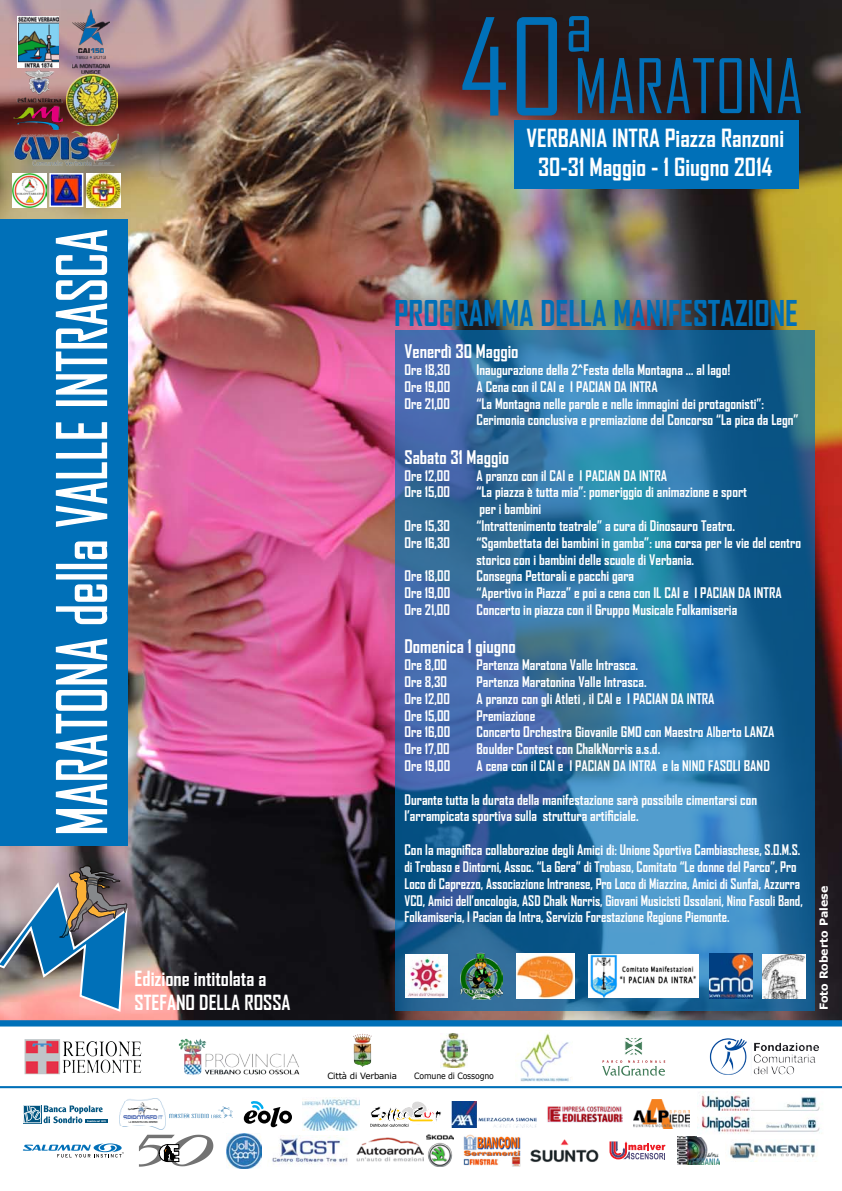
<style>
.page{position:relative;width:842px;height:1191px;background:#fff}
.page>*{position:absolute;margin:0;border:0;box-sizing:border-box;transform-origin:0 0}
.t1{font:128.7px "Agency FB";color:#0070b8}
.t2{font:74.7px "Agency FB";color:#0070b8}
.t3{font:72px "Agency FB";color:#0070b8;scale:.95 1}
.t4{font:65px "Agency FB";letter-spacing:-.005em;color:#fff;scale:.92 1}
.t5{font:700 34px "Agency FB";color:#0070b8;scale:.95 1}
.t6{font:700 24px/28.8px "Agency FB";color:#fff;text-align:center}
.t7{font:700 20px/24px "Agency FB";color:#fff}
.t8{font:700 18px "Agency FB";color:#fff}
.t9{font:700 14px/16.8px "Agency FB";color:#fff}
.t10{font:700 11px "Verdana";color:#fff}
.t11{font:8.7px "Verdana";letter-spacing:-.02em;color:#000;scale:.9 1}
.t12{font:8.7px "Verdana";letter-spacing:-.02em;color:#000}
</style>
<div class="page">
<img style="left:0;top:0;width:842px;height:1020px">
<div style="left:0;top:1020px;width:842px;height:6px;background:#0070b8"></div>
<hr style="left:0;top:1086px;width:842px;height:2px;background:#0070b8">
<div style="left:0;top:219px;width:128px;height:626px;background:#0070b8"></div>
<svg style="left:55px;top:638px;width:53px;height:196px"></svg>
<svg style="left:55px;top:584px;width:53px;height:41px"></svg>
<div style="left:56px;top:574px;width:51px;height:5px;border:2px solid #fff"></div>
<div style="left:56px;top:564px;width:51px;height:5px;border:2px solid #fff"></div>
<svg style="left:74px;top:541px;width:34px;height:19px"></svg>
<svg style="left:55px;top:421px;width:81px;height:107px"></svg>
<div style="left:56px;top:400px;width:51px;height:6px;border:2px solid #fff"></div>
<svg style="left:55px;top:230px;width:53px;height:165px"></svg>
<svg style="left:0;top:865px;width:129px;height:148px;background:#7d8797"></svg>
<div style="left:514px;top:120px;width:285px;height:69px;background:#0070b8"></div>
<svg style="left:395px;top:330px;width:419px;height:680px;background:#2c6fa1"></svg>
<img style="left:405px;top:954px;width:43px;height:43px">
<img style="left:460px;top:952px;width:43px;height:47px">
<img style="left:516px;top:953px;width:58px;height:45px">
<img style="left:588px;top:955px;width:110px;height:42px">
<img style="left:763px;top:954px;width:42px;height:44px">
<img style="left:710px;top:954px;width:42px;height:44px">
<svg style="left:602px;top:1038px;width:63px;height:38px"></svg>
<img style="left:24px;top:1039px;width:118px;height:35px">
<img style="left:353px;top:1033px;width:19px;height:10px">
<img style="left:712px;top:1065px;width:15px;height:10px">
<img style="left:184px;top:1038px;width:23px;height:37px">
<img style="left:441px;top:1033px;width:26px;height:35px">
<img style="left:515px;top:1033px;width:56px;height:49px">
<svg style="left:18px;top:16px;width:41px;height:52px"></svg>
<img style="left:18px;top:16px;width:40px;height:51px">
<img style="left:67px;top:75px;width:50px;height:50px">
<img style="left:14px;top:130px;width:104px;height:37px">
<img style="left:52px;top:176px;width:28px;height:28px">
<div style="left:49px;top:173px;width:34px;height:34px;border:2px solid #fff"></div>
<img style="left:12px;top:173px;width:34px;height:34px">
<img style="left:86px;top:173px;width:34px;height:34px">
<img style="left:13px;top:71px;width:49px;height:58px">
<img style="left:71px;top:10px;width:42px;height:65px">
<img style="left:226px;top:1133px;width:36px;height:35px">
<img style="left:530px;top:1139px;width:69px;height:23px">
<svg style="left:22px;top:1150px;width:99px;height:8px"></svg>
<svg style="left:23px;top:1143px;width:101px;height:14px"></svg>
<img style="left:272px;top:1135px;width:76px;height:31px">
<svg style="left:609px;top:1141px;width:56px;height:18px"></svg>
<img style="left:730px;top:1142px;width:85px;height:20px">
<img style="left:677px;top:1136px;width:43px;height:28px">
<img style="left:357px;top:1137px;width:67px;height:25px">
<img style="left:426px;top:1134px;width:27px;height:32px">
<img style="left:463px;top:1134px;width:58px;height:32px">
<img style="left:633px;top:1099px;width:57px;height:29px">
<img style="left:303px;top:1097px;width:57px;height:33px">
<img style="left:547px;top:1106px;width:75px;height:16px">
<img style="left:452px;top:1101px;width:85px;height:26px">
<img style="left:119px;top:1098px;width:46px;height:31px">
<img style="left:169px;top:1106px;width:63px;height:13px">
<svg style="left:244px;top:1101px;width:48px;height:26px"></svg>
<hr style="left:86px;top:1119px;width:22px;height:4px;background:#005480">
<svg style="left:23px;top:1105px;width:83px;height:18px"></svg>
<svg style="left:370px;top:1101px;width:71px;height:25px"></svg>
<img style="left:697px;top:1091px;width:123px;height:20px">
<img style="left:697px;top:1113px;width:123px;height:21px">
<svg style="left:139px;top:1134px;width:74px;height:32px"></svg>
<h3 class="t4" style="left:42px;top:836px;width:661px;rotate:-90deg">MARATONA della VALLE INTRASCA</h3>
<h3 class="t7" style="left:135px;top:965px;width:157px">Edizione intitolata a<br>STEFANO DELLA ROSSA</h3>
<h1 class="t1" style="left:460px;top:-11px;width:107px">40</h1>
<h2 class="t2" style="left:565px;top:-22px;width:30px">a</h2>
<h3 class="t3" style="left:574px;top:42px;width:243px">MARATONA</h3>
<h3 class="t6" style="left:527px;top:123px;width:259px">VERBANIA INTRA Piazza Ranzoni<br>30-31 Maggio - 1 Giugno 2014</h3>
<h3 class="t5" style="left:394px;top:292px;width:427px">PROGRAMMA DELLA MANIFESTAZIONE</h3>
<p class="t8" style="left:404px;top:340px;width:116px">Venerdì 30 Maggio</p>
<p class="t9" style="left:404px;top:361px;width:47px">Ore 18,30</p>
<p class="t9" style="left:476px;top:361px;width:255px">Inaugurazione della 2^Festa della Montagna … al lago!</p>
<p class="t9" style="left:404px;top:378px;width:47px">Ore 19,00</p>
<p class="t9" style="left:476px;top:378px;width:183px">A Cena con il CAI e I PACIAN DA INTRA</p>
<p class="t9" style="left:404px;top:394px;width:47px">Ore 21,00</p>
<p class="t9" style="left:476px;top:394px;width:324px">“La Montagna nelle parole e nelle immagini dei protagonisti”:<br>Cerimonia conclusiva e premiazione del Concorso “La pica da Legn”</p>
<p class="t8" style="left:404px;top:446px;width:106px">Sabato 31 Maggio</p>
<p class="t9" style="left:404px;top:466px;width:47px">Ore 12,00</p>
<p class="t9" style="left:476px;top:466px;width:192px">A pranzo con il CAI e I PACIAN DA INTRA</p>
<p class="t9" style="left:404px;top:483px;width:47px">Ore 15,00</p>
<p class="t9" style="left:476px;top:483px;width:272px">“La piazza è tutta mia”: pomeriggio di animazione e sport per i bambini</p>
<p class="t9" style="left:404px;top:517px;width:47px">Ore 15,30</p>
<p class="t9" style="left:476px;top:517px;width:260px">“Intrattenimento teatrale” a cura di Dinosauro Teatro.</p>
<p class="t9" style="left:404px;top:534px;width:47px">Ore 16,30</p>
<p class="t9" style="left:476px;top:534px;width:326px">“Sgambettata dei bambini in gamba”: una corsa per le vie del centro storico con i bambini delle scuole di Verbania.</p>
<p class="t9" style="left:404px;top:567px;width:47px">Ore 18,00</p>
<p class="t9" style="left:476px;top:567px;width:159px">Consegna Pettorali e pacchi gara</p>
<p class="t9" style="left:404px;top:584px;width:47px">Ore 19,00</p>
<p class="t9" style="left:476px;top:584px;width:307px">“Apertivo in Piazza” e poi a cena con IL CAI e I PACIAN DA INTRA</p>
<p class="t9" style="left:404px;top:601px;width:47px">Ore 21,00</p>
<p class="t9" style="left:476px;top:601px;width:262px">Concerto in piazza con il Gruppo Musicale Folkamiseria</p>
<p class="t8" style="left:404px;top:635px;width:113px">Domenica 1 giugno</p>
<p class="t9" style="left:404px;top:656px;width:44px">Ore 8,00</p>
<p class="t9" style="left:476px;top:656px;width:163px">Partenza Maratona Valle Intrasca.</p>
<p class="t9" style="left:404px;top:673px;width:44px">Ore 8,30</p>
<p class="t9" style="left:476px;top:673px;width:172px">Partenza Maratonina Valle Intrasca.</p>
<p class="t9" style="left:404px;top:690px;width:47px">Ore 12,00</p>
<p class="t9" style="left:476px;top:690px;width:240px">A pranzo con gli Atleti , il CAI e I PACIAN DA INTRA</p>
<p class="t9" style="left:404px;top:706px;width:47px">Ore 15,00</p>
<p class="t9" style="left:476px;top:706px;width:60px">Premiazione</p>
<p class="t9" style="left:404px;top:723px;width:47px">Ore 16,00</p>
<p class="t9" style="left:476px;top:723px;width:300px">Concerto Orchestra Giovanile GMO con Maestro Alberto LANZA</p>
<p class="t9" style="left:404px;top:740px;width:47px">Ore 17,00</p>
<p class="t9" style="left:476px;top:740px;width:185px">Boulder Contest con ChalkNorris a.s.d.</p>
<p class="t9" style="left:404px;top:757px;width:47px">Ore 19,00</p>
<p class="t9" style="left:476px;top:757px;width:295px">A cena con il CAI e I PACIAN DA INTRA e la NINO FASOLI BAND</p>
<p class="t9" style="left:404px;top:790px;width:354px">Durante tutta la durata della manifestazione sarà possibile cimentarsi con l’arrampicata sportiva sulla struttura artificiale.</p>
<p class="t9" style="left:404px;top:841px;width:400px">Con la magnifica collaborazioe degli Amici di: Unione Sportiva Cambiaschese, S.O.M.S. di Trobaso e Dintorni, Assoc. “La Gera” di Trobaso, Comitato “Le donne del Parco”, Pro Loco di Caprezzo, Associazione Intranese, Pro Loco di Miazzina, Amici di Sunfaì, Azzurra VCO, Amici dell’oncologia, ASD Chalk Norris, Giovani Musicisti Ossolani, Nino Fasoli Band, Folkamiseria, I Pacian da Intra, Servizio Forestazione Regione Piemonte.</p>
<p class="t10" style="left:816px;top:1010px;width:126px;rotate:-90deg">Foto Roberto Palese</p>
<p class="t12" style="left:327px;top:1069px;width:71px">Città di Verbania</p>
<p class="t11" style="left:414px;top:1069px;width:90px">Comune di Cossogno</p>
</div>
